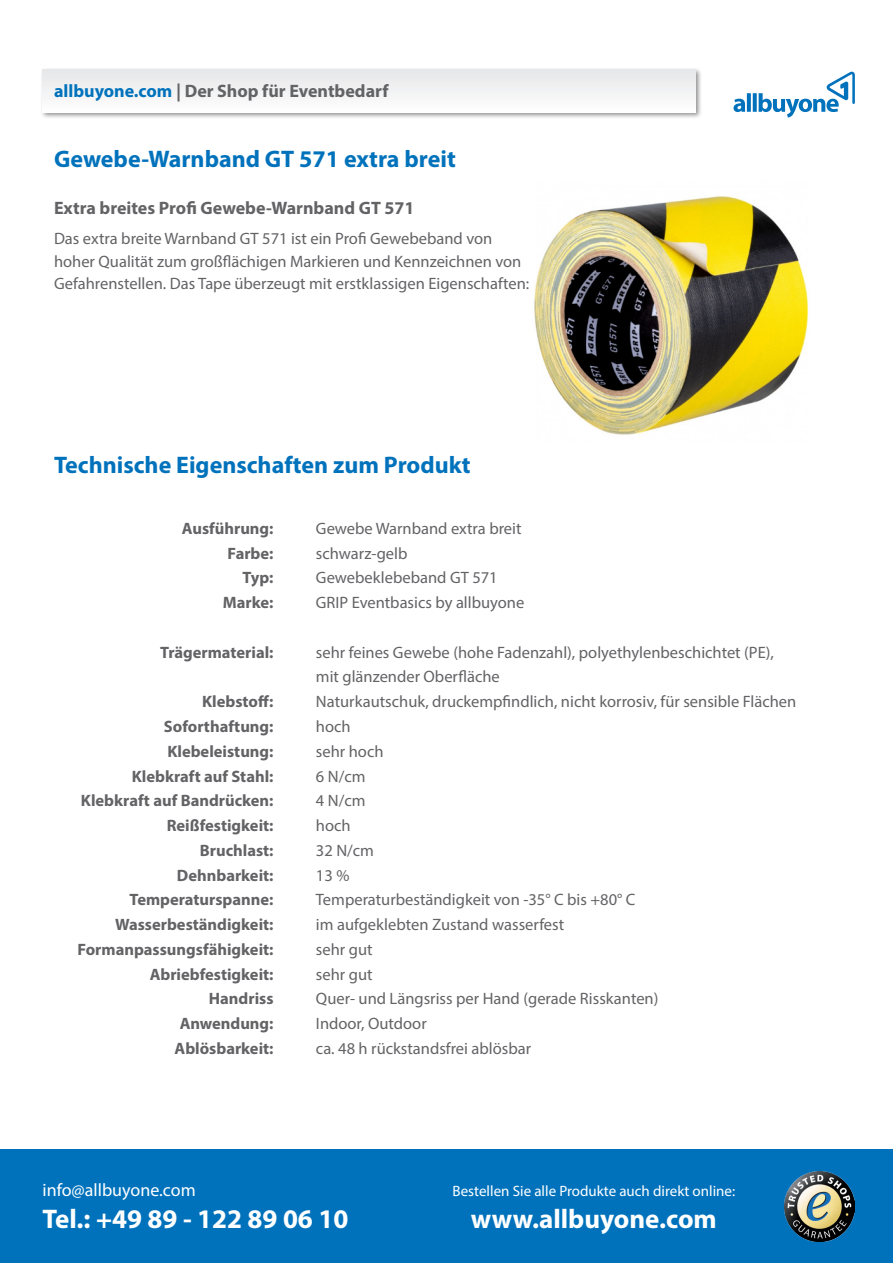
<style>
.page{position:relative;width:893px;height:1263px;background:#fff}
.page>*{position:absolute;margin:0;border:0;box-sizing:border-box;transform-origin:0 0}
.t1{font:700 27px "Myriad Pro";color:#fff}
.t2{font:700 24px "Myriad Pro";color:#0072bc}
.t3{font:700 18px "Myriad Pro";color:#636366}
.t4{font:18px "Myriad Pro";color:#fff}
.t5{font:16.5px/22.5px "Myriad Pro";color:#636366}
.t6{font:700 16.5px "Myriad Pro";color:#636366}
.t7{font:15px "Myriad Pro";color:#fff}
.s1{color:#0072bc}
</style>
<div class="page">
<svg style="left:733px;top:72px;width:122px;height:46px"></svg>
<div style="left:40px;top:67px;width:662px;height:52px;background:#231f20;opacity:.5"></div>
<div style="left:43px;top:70px;width:652px;height:42px;background:#f1f2f3"></div>
<div style="left:0;top:1149px;width:893px;height:114px;background:#0072bc"></div>
<img style="left:784px;top:1171px;width:71px;height:70px">
<img style="left:534px;top:196px;width:274px;height:239px">
<p class="t3" style="left:54px;top:79px;width:336px"><span class="s1">allbuyone.com</span> | Der Shop für Eventbedarf</p>
<p class="t2" style="left:54px;top:143px;width:403px">Gewebe-Warnband GT 571 extra breit</p>
<p class="t3" style="left:54px;top:196px;width:362px">Extra breites Profi Gewebe-Warnband GT 571</p>
<p class="t5" style="left:54px;top:227px;width:477px">Das extra breite Warnband GT 571 ist ein Profi Gewebeband von hoher Qualität zum großflächigen Markieren und Kennzeichnen von<br>Gefahrenstellen. Das Tape überzeugt mit erstklassigen Eigenschaften:</p>
<p class="t2" style="left:54px;top:449px;width:418px">Technische Eigenschaften zum Produkt</p>
<p class="t6" style="left:182px;top:518px;width:93px">Ausführung:</p>
<p class="t6" style="left:228px;top:542px;width:47px">Farbe:</p>
<p class="t6" style="left:243px;top:567px;width:32px">Typ:</p>
<p class="t6" style="left:223px;top:592px;width:52px">Marke:</p>
<p class="t6" style="left:160px;top:641px;width:115px">Trägermaterial:</p>
<p class="t6" style="left:202px;top:691px;width:73px">Klebstoff:</p>
<p class="t6" style="left:164px;top:716px;width:111px">Soforthaftung:</p>
<p class="t6" style="left:167px;top:740px;width:108px">Klebeleistung:</p>
<p class="t6" style="left:132px;top:765px;width:143px">Klebkraft auf Stahl:</p>
<p class="t6" style="left:81px;top:790px;width:194px">Klebkraft auf Bandrücken:</p>
<p class="t6" style="left:167px;top:815px;width:108px">Reißfestigkeit:</p>
<p class="t6" style="left:200px;top:839px;width:75px">Bruchlast:</p>
<p class="t6" style="left:177px;top:864px;width:98px">Dehnbarkeit:</p>
<p class="t6" style="left:130px;top:889px;width:145px">Temperaturspanne:</p>
<p class="t6" style="left:115px;top:914px;width:160px">Wasserbeständigkeit:</p>
<p class="t6" style="left:77px;top:938px;width:198px">Formanpassungsfähigkeit:</p>
<p class="t6" style="left:150px;top:963px;width:125px">Abriebfestigkeit:</p>
<p class="t6" style="left:209px;top:988px;width:66px">Handriss</p>
<p class="t6" style="left:180px;top:1013px;width:95px">Anwendung:</p>
<p class="t6" style="left:175px;top:1037px;width:100px">Ablösbarkeit:</p>
<p class="t5" style="left:316px;top:517px;width:207px">Gewebe Warnband extra breit</p>
<p class="t5" style="left:316px;top:542px;width:93px">schwarz-gelb</p>
<p class="t5" style="left:316px;top:566px;width:183px">Gewebeklebeband GT 571</p>
<p class="t5" style="left:316px;top:591px;width:210px">GRIP Eventbasics by allbuyone</p>
<p class="t5" style="left:316px;top:639px;width:459px;line-height:24.8px">sehr feines Gewebe (hohe Fadenzahl), polyethylenbeschichtet (PE), mit glänzender Oberfläche</p>
<p class="t5" style="left:316px;top:690px;width:482px">Naturkautschuk, druckempfindlich, nicht korrosiv, für sensible Flächen</p>
<p class="t5" style="left:316px;top:715px;width:36px">hoch</p>
<p class="t5" style="left:316px;top:740px;width:69px">sehr hoch</p>
<p class="t5" style="left:316px;top:764px;width:51px">6 N/cm</p>
<p class="t5" style="left:316px;top:789px;width:51px">4 N/cm</p>
<p class="t5" style="left:316px;top:814px;width:36px">hoch</p>
<p class="t5" style="left:316px;top:839px;width:60px">32 N/cm</p>
<p class="t5" style="left:316px;top:863px;width:35px">13 %</p>
<p class="t5" style="left:316px;top:888px;width:321px">Temperaturbeständigkeit von -35° C bis +80° C</p>
<p class="t5" style="left:316px;top:913px;width:250px">im aufgeklebten Zustand wasserfest</p>
<p class="t5" style="left:316px;top:938px;width:58px">sehr gut</p>
<p class="t5" style="left:316px;top:962px;width:58px">sehr gut</p>
<p class="t5" style="left:316px;top:987px;width:344px">Quer- und Längsriss per Hand (gerade Risskanten)</p>
<p class="t5" style="left:316px;top:1012px;width:112px">Indoor, Outdoor</p>
<p class="t5" style="left:316px;top:1037px;width:217px">ca. 48 h rückstandsfrei ablösbar</p>
<p class="t4" style="left:43px;top:1178px;width:155px">info@allbuyone.com</p>
<p class="t7" style="left:453px;top:1181px;width:284px">Bestellen Sie alle Produkte auch direkt online:</p>
<h1 class="t1" style="left:43px;top:1201px;width:307px">Tel.: +49 89 - 122 89 06 10</h1>
<p class="t1" style="left:471px;top:1201px;width:247px">www.allbuyone.com</p>
</div>
